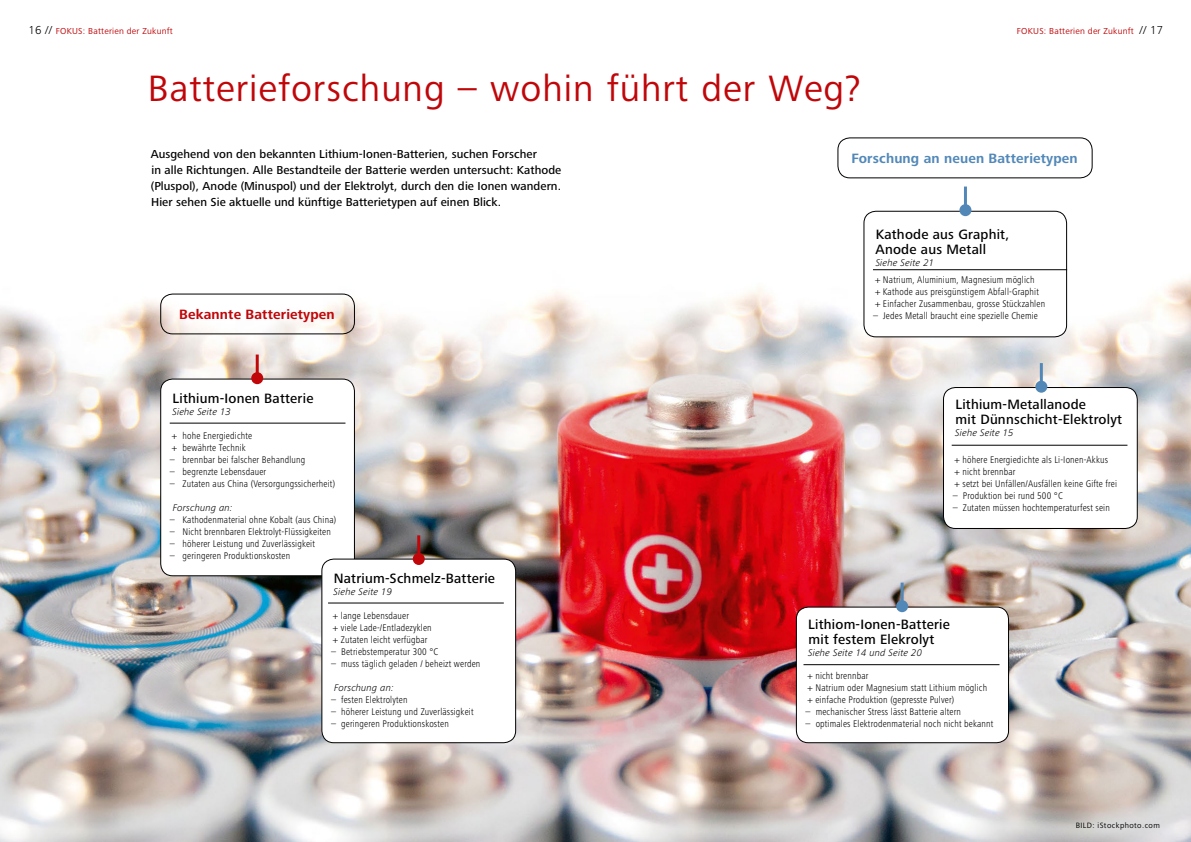
<style>
.page{position:relative;width:1191px;height:842px;background:#fff}
.page>*{position:absolute;margin:0;border:0;box-sizing:border-box;transform-origin:0 0}
.t1{font:38px "Frutiger Next Pro";letter-spacing:.025em;color:#c00609}
.t2{font:500 14px/15px "Frutiger Next Pro";letter-spacing:.015em;color:#000}
.t3{font:700 14px "Frutiger Next Pro";letter-spacing:.01em;color:#5288b8}
.t4{font:700 14px "Frutiger Next Pro";letter-spacing:.01em;color:#c00609}
.t5{font:500 12px/16px "Frutiger Next Pro";letter-spacing:.005em;color:#000}
.t6{font:300 condensed 10px/12px "Frutiger Next Pro";letter-spacing:.015em;color:#000}
.t7{font:italic 300 10px "Frutiger Next Pro";letter-spacing:.015em;color:#000}
.t8{font:9px "Frutiger Next Pro";letter-spacing:.025em;color:#c00609}
.t9{font:8px "Frutiger Next Pro";letter-spacing:.05em;color:#000}
.s1{font-weight:300;font-size:12px;color:#000}
</style>
<div class="page">
<img style="left:0;top:137px;width:1191px;height:705px">
<div style="left:161px;top:379px;width:193px;height:197px;background:#fff;border-radius:12px"></div>
<div style="left:160px;top:379px;width:195px;height:197px;border:1px solid #000;border-radius:12px"></div>
<div style="left:322px;top:559px;width:193px;height:184px;background:#fff;border-radius:12px"></div>
<div style="left:321px;top:559px;width:195px;height:184px;border:1px solid #000;border-radius:12px"></div>
<div style="left:796px;top:607px;width:212px;height:136px;background:#fff;border-radius:12px"></div>
<div style="left:796px;top:607px;width:213px;height:136px;border:1px solid #000;border-radius:12px"></div>
<div style="left:943px;top:387px;width:194px;height:141px;background:#fff;border-radius:12px"></div>
<div style="left:943px;top:387px;width:194px;height:142px;border:1px solid #000;border-radius:12px"></div>
<div style="left:864px;top:211px;width:202px;height:126px;background:#fff;border-radius:12px"></div>
<div style="left:863px;top:211px;width:204px;height:126px;border:1px solid #000;border-radius:12px"></div>
<div style="left:837px;top:137px;width:255px;height:41px;border:1px solid #000;border-radius:12px"></div>
<hr style="left:256px;top:355px;width:3px;height:23px;background:#c00609">
<div style="left:251px;top:372px;width:12px;height:12px;background:#c00609;border-radius:50%"></div>
<hr style="left:417px;top:535px;width:3px;height:24px;background:#c00609">
<div style="left:413px;top:553px;width:12px;height:12px;background:#c00609;border-radius:50%"></div>
<hr style="left:1039px;top:363px;width:3px;height:24px;background:#5288b8">
<div style="left:1035px;top:381px;width:12px;height:12px;background:#5288b8;border-radius:50%"></div>
<hr style="left:964px;top:187px;width:3px;height:23px;background:#5288b8">
<div style="left:959px;top:204px;width:12px;height:12px;background:#5288b8;border-radius:50%"></div>
<hr style="left:900px;top:583px;width:3px;height:23px;background:#5288b8">
<div style="left:896px;top:600px;width:12px;height:12px;background:#5288b8;border-radius:50%"></div>
<hr style="left:170px;top:423px;width:175px;height:1px;background:#000">
<hr style="left:328px;top:603px;width:176px;height:1px;background:#000">
<hr style="left:803px;top:664px;width:196px;height:1px;background:#000">
<hr style="left:951px;top:445px;width:176px;height:1px;background:#000">
<hr style="left:873px;top:270px;width:194px;height:1px;background:#000">
<div style="left:160px;top:294px;width:195px;height:40px;border:1px solid #000;border-radius:12px"></div>
<p class="t8" style="left:28px;top:26px;width:146px"><span class="s1">16 //</span> FOKUS: Batterien der Zukunft</p>
<p class="t8" style="left:1017px;top:26px;width:148px">FOKUS: Batterien der Zukunft <span class="s1">// 17</span></p>
<h1 class="t1" style="left:148px;top:67px;width:714px">Batterieforschung – wohin führt der Weg?</h1>
<p class="t5" style="left:151px;top:146px;width:412px">Ausgehend von den bekannten Lithium-Ionen-Batterien, suchen Forscher<br>in alle Richtungen. Alle Bestandteile der Batterie werden untersucht: Kathode (Pluspol), Anode (Minuspol) und der Elektrolyt, durch den die Ionen wandern.<br>Hier sehen Sie aktuelle und künftige Batterietypen auf einen Blick.</p>
<h2 class="t3" style="left:851px;top:150px;width:228px">Forschung an neuen Batterietypen</h2>
<h2 class="t4" style="left:179px;top:306px;width:157px">Bekannte Batterietypen</h2>
<h2 class="t2" style="left:173px;top:390px;width:142px">Lithium-Ionen Batterie</h2>
<p class="t7" style="left:172px;top:405px;width:60px">Siehe Seite 13</p>
<p class="t6" style="left:172px;top:429px;width:82px">+ hohe Energiedichte + bewährte Technik</p>
<p class="t6" style="left:170px;top:453px;width:137px">– brennbar bei falscher Behandlung</p>
<p class="t6" style="left:170px;top:465px;width:98px">– begrenzte Lebensdauer</p>
<p class="t6" style="left:170px;top:477px;width:167px">– Zutaten aus China (Versorgungssicherheit)</p>
<p class="t7" style="left:173px;top:501px;width:61px">Forschung an:</p>
<p class="t6" style="left:170px;top:513px;width:168px">– Kathodenmaterial ohne Kobalt (aus China)</p>
<p class="t6" style="left:170px;top:525px;width:162px">– Nicht brennbaren Elektrolyt-Flüssigkeiten</p>
<p class="t6" style="left:170px;top:537px;width:147px">– höherer Leistung und Zuverlässigkeit</p>
<p class="t6" style="left:170px;top:549px;width:122px">– geringeren Produktionskosten</p>
<h2 class="t2" style="left:334px;top:570px;width:163px">Natrium-Schmelz-Batterie</h2>
<p class="t7" style="left:333px;top:585px;width:60px">Siehe Seite 19</p>
<p class="t6" style="left:333px;top:609px;width:100px">+ lange Lebensdauer<br>+ viele Lade-/Entladezyklen + Zutaten leicht verfügbar</p>
<p class="t6" style="left:331px;top:645px;width:109px">– Betriebstemperatur 300 °C</p>
<p class="t6" style="left:331px;top:657px;width:151px">– muss täglich geladen / beheizt werden</p>
<p class="t7" style="left:334px;top:681px;width:61px">Forschung an:</p>
<p class="t6" style="left:331px;top:693px;width:78px">– festen Elektrolyten</p>
<p class="t6" style="left:331px;top:705px;width:144px">– höherer Leistung und Zuverlässigkeit</p>
<p class="t6" style="left:331px;top:717px;width:119px">– geringeren Produktionskosten</p>
<h2 class="t2" style="left:875px;top:227px;width:135px">Kathode aus Graphit,<br>Anode aus Metall</h2>
<p class="t7" style="left:875px;top:257px;width:60px">Siehe Seite 21</p>
<p class="t6" style="left:875px;top:273px;width:172px">+ Natrium, Aluminium, Magnesium möglich<br>+ Kathode aus preisgünstigem Abfall-Graphit + Einfacher Zusammenbau, grosse Stückzahlen</p>
<p class="t6" style="left:873px;top:309px;width:166px">– Jedes Metall braucht eine spezielle Chemie</p>
<h2 class="t2" style="left:955px;top:397px;width:168px">Lithium-Metallanode<br>mit Dünnschicht-Elektrolyt</h2>
<p class="t7" style="left:955px;top:427px;width:60px">Siehe Seite 15</p>
<p class="t6" style="left:954px;top:453px;width:164px">+ höhere Energiedichte als Li-Ionen-Akkus<br>+ nicht brennbar<br>+ setzt bei Unfällen/Ausfällen keine Gifte frei</p>
<p class="t6" style="left:952px;top:489px;width:112px">– Produktion bei rund 500 °C</p>
<p class="t6" style="left:952px;top:501px;width:159px">– Zutaten müssen hochtemperaturfest sein</p>
<h2 class="t2" style="left:808px;top:617px;width:143px">Lithiom-Ionen-Batterie mit festem Elekrolyt</h2>
<p class="t7" style="left:808px;top:647px;width:115px">Siehe Seite 14 und Seite 20</p>
<p class="t6" style="left:807px;top:669px;width:181px">+ nicht brennbar<br>+ Natrium oder Magnesium statt Lithium möglich + einfache Produktion (gepresste Pulver)</p>
<p class="t6" style="left:805px;top:705px;width:157px">– mechanischer Stress lässt Batterie altern</p>
<p class="t6" style="left:805px;top:717px;width:189px">– optimales Elektrodenmaterial noch nicht bekannt</p>
<p class="t9" style="left:1075px;top:821px;width:86px">BILD: iStockphoto.com</p>
</div>
